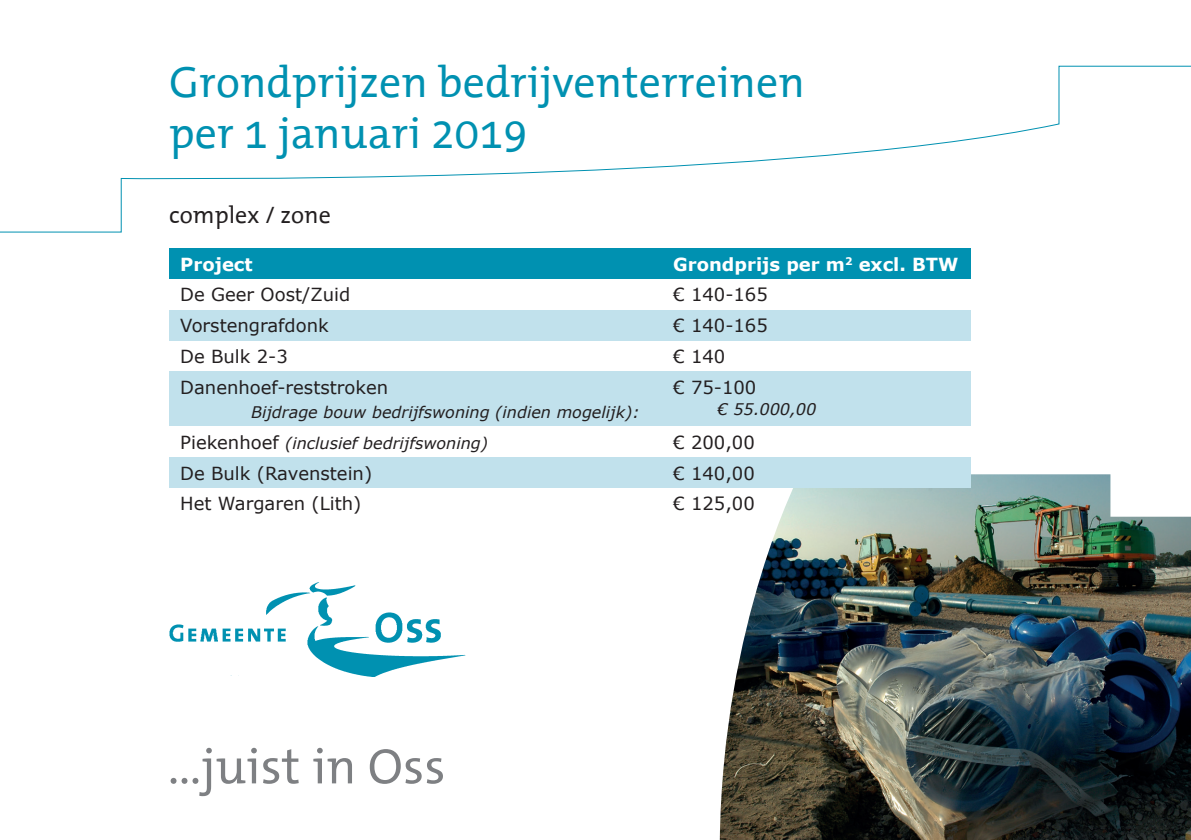
<style>
.page{position:relative;width:1191px;height:840px;background:#fff}
.page>*{position:absolute;margin:0;border:0;box-sizing:border-box;transform-origin:0 0}
.t1{font:50px "The Mix Office";color:#7e8083}
.t2{font:44px/50px "The Mix Office";color:#0091b1}
.t3{font:24px "The Mix Office";color:#231f20}
.t4{font:18px/30.8px "Verdana";color:#231f20}
.t5{font:700 18px "Verdana";color:#fff}
.t6{font:italic 16px "Verdana";color:#231f20}
.s1{font-style:normal;font-size:18px}
</style>
<div class="page">
<div style="left:169px;top:457px;width:493px;height:30px;background:#c1e1ec"></div>
<div style="left:662px;top:371px;width:309px;height:55px;background:#c1e1ec"></div>
<div style="left:169px;top:371px;width:493px;height:55px;background:#c1e1ec"></div>
<div style="left:662px;top:310px;width:309px;height:30px;background:#c1e1ec"></div>
<div style="left:169px;top:310px;width:493px;height:30px;background:#c1e1ec"></div>
<svg style="left:0;top:65px;width:1191px;height:168px"></svg>
<div style="left:169px;top:248px;width:493px;height:31px;background:#0091b1"></div>
<div style="left:662px;top:248px;width:309px;height:31px;background:#0091b1"></div>
<img style="left:169px;top:582px;width:296px;height:94px">
<img style="left:720px;top:474px;width:471px;height:365px">
<div style="left:662px;top:457px;width:309px;height:30px;background:#c1e1ec"></div>
<p class="t2" style="left:169px;top:59px;width:637px">Grondprijzen bedrijventerreinen per 1 januari 2019</p>
<p class="t3" style="left:169px;top:202px;width:163px">complex / zone</p>
<p class="t5" style="left:180px;top:251px;width:74px">Project</p>
<p class="t5" style="left:673px;top:251px;width:287px">Grondprijs per m<sup>2</sup> excl. BTW</p>
<p class="t4" style="left:180px;top:279px;width:171px">De Geer Oost/Zuid</p>
<p class="t4" style="left:673px;top:279px;width:96px">€ 140-165</p>
<p class="t4" style="left:180px;top:310px;width:150px">Vorstengrafdonk</p>
<p class="t4" style="left:673px;top:310px;width:96px">€ 140-165</p>
<p class="t4" style="left:180px;top:341px;width:109px">De Bulk 2-3</p>
<p class="t4" style="left:673px;top:341px;width:54px">€ 140</p>
<p class="t4" style="left:180px;top:371px;width:209px">Danenhoef-reststroken</p>
<p class="t4" style="left:673px;top:371px;width:85px">€ 75-100</p>
<p class="t6" style="left:251px;top:401px;width:390px">Bijdrage bouw bedrijfswoning (indien mogelijk):</p>
<p class="t6" style="left:717px;top:398px;width:100px">€ 55.000,00</p>
<p class="t6" style="left:180px;top:431px;width:309px"><span class="s1">Piekenhoef</span> (inclusief bedrijfswoning)</p>
<p class="t4" style="left:673px;top:426px;width:83px">€ 200,00</p>
<p class="t4" style="left:180px;top:457px;width:193px">De Bulk (Ravenstein)<br>Het Wargaren (Lith)</p>
<p class="t4" style="left:673px;top:457px;width:83px">€ 140,00</p>
<p class="t4" style="left:673px;top:488px;width:83px">€ 125,00</p>
<p class="t1" style="left:168px;top:740px;width:279px">...juist in Oss</p>
</div>
